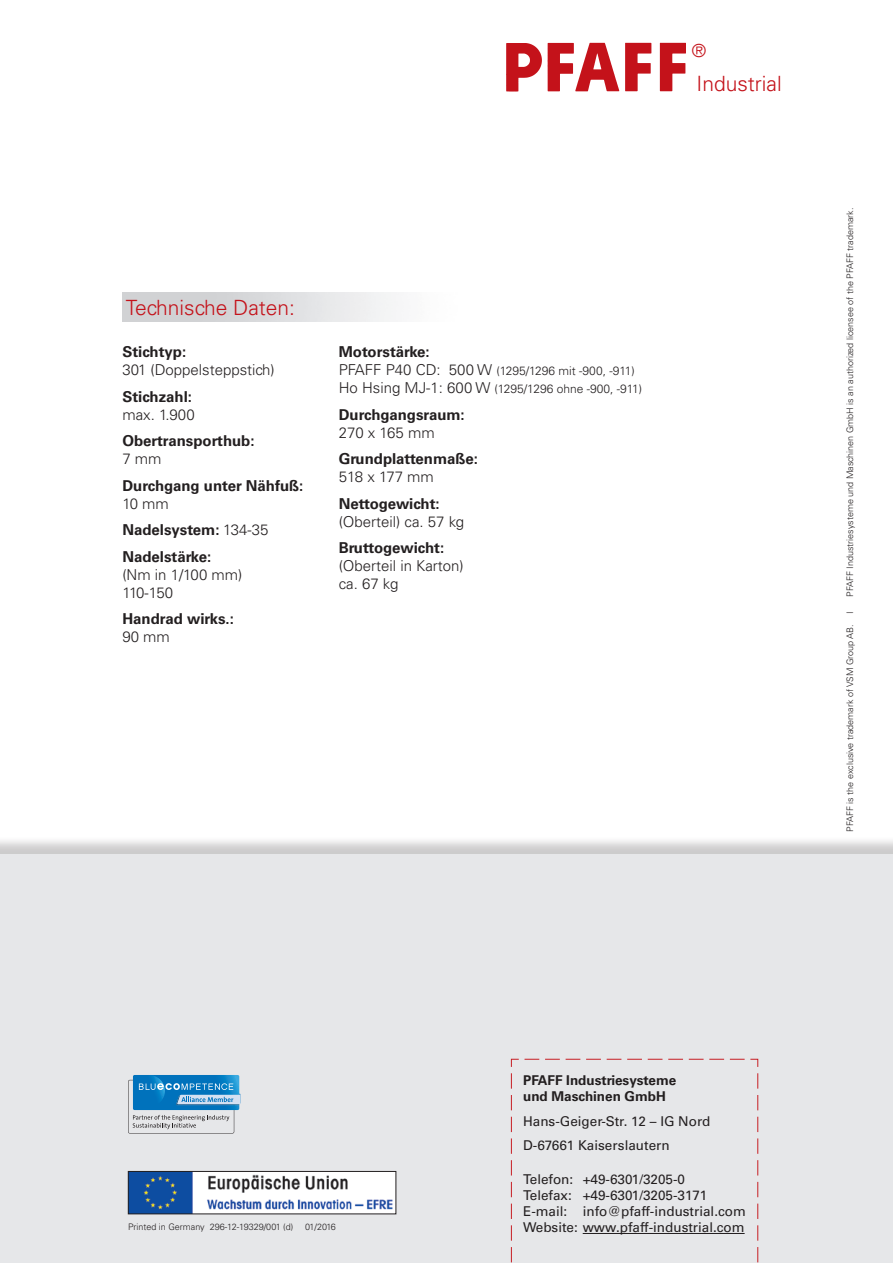
<style>
.page{position:relative;width:893px;height:1263px;background:#fff}
.page>*{position:absolute;margin:0;border:0;box-sizing:border-box;transform-origin:0 0}
.t1{font:300 21px "Univers";color:#c4121a}
.t2{font:300 18px "Univers";color:#c4121a}
.TDatenhlf{font:700 15px "Univers";color:#231f20}
.TDatenmager{font:300 15px/18px "Univers";color:#231f20}
.TDatenhlf-2{font:300 15px "Univers";color:#231f20}
.TDatenmager-2{font:700 15px "Univers";color:#231f20}
.Headline-12{font:700 15px "Univers";color:#231f20}
.t3{font:13.5px "Univers";color:#231f20}
.t4{font:700 13.5px "Univers";color:#231f20}
.TDatenmager-3{font:300 12px "Univers";color:#231f20}
.t5{font:300 9px "Univers";color:#231f20}
.s1{font-weight:300}
.s2{font-size:15px}
</style>
<div class="page">
<img style="left:507px;top:43px;width:178px;height:49px">
<div style="left:0;top:836px;width:893px;height:427px;background:#231f20;opacity:.23"></div>
<div style="left:0;top:855px;width:893px;height:408px;background:#e6e7e9"></div>
<img style="left:130px;top:1173px;width:264px;height:39px">
<div style="left:128px;top:1171px;width:268px;height:43px;border:1px solid #231f20"></div>
<svg style="left:128px;top:1075px;width:112px;height:58px"></svg>
<svg style="left:511px;top:1058px;width:247px;height:205px"></svg>
<hr style="left:583px;top:1233px;width:162px;height:1px;background:#231f20">
<p class="t2" style="left:692px;top:40px;width:16px">®</p>
<p class="t1" style="left:696px;top:71px;width:87px">Industrial</p>
<p class="t1" style="left:126px;top:294px;width:171px">Technische Daten:</p>
<p class="Headline-12" style="left:122px;top:343px;width:65px">Stichtyp:</p>
<p class="TDatenmager" style="left:122px;top:361px;width:154px">301 (Doppelsteppstich)</p>
<p class="TDatenhlf" style="left:122px;top:388px;width:71px">Stichzahl:</p>
<p class="TDatenmager" style="left:122px;top:405px;width:74px">max. 1.900</p>
<p class="TDatenhlf" style="left:122px;top:432px;width:134px">Obertransporthub:</p>
<p class="TDatenmager" style="left:122px;top:450px;width:41px">7 mm</p>
<p class="TDatenhlf" style="left:122px;top:477px;width:182px">Durchgang unter Nähfuß:</p>
<p class="TDatenmager" style="left:122px;top:494px;width:48px">10 mm</p>
<p class="TDatenhlf" style="left:122px;top:521px;width:147px">Nadelsystem: <span class="s1">134-35</span></p>
<p class="TDatenhlf" style="left:122px;top:548px;width:90px">Nadelstärke:</p>
<p class="TDatenhlf-2" style="left:122px;top:565px;width:121px">(Nm in 1/100 mm)</p>
<p class="TDatenmager" style="left:122px;top:583px;width:52px">110-150</p>
<p class="TDatenhlf" style="left:122px;top:610px;width:113px">Handrad wirks.:</p>
<p class="TDatenmager" style="left:122px;top:628px;width:49px">90 mm</p>
<p class="TDatenhlf" style="left:339px;top:343px;width:92px">Motorstärke:</p>
<p class="TDatenmager-3" style="left:339px;top:364px;width:297px"><span class="s2">PFAFF P40 CD: 500 W</span> (1295/1296 mit -900, -911)</p>
<p class="TDatenmager-3" style="left:339px;top:382px;width:305px"><span class="s2">Ho Hsing MJ-1: 600 W</span> (1295/1296 ohne -900, -911)</p>
<p class="TDatenhlf" style="left:339px;top:406px;width:128px">Durchgangsraum:</p>
<p class="TDatenmager" style="left:339px;top:423px;width:97px">270 x 165 mm</p>
<p class="TDatenhlf" style="left:339px;top:450px;width:141px">Grundplattenmaße:</p>
<p class="TDatenmager" style="left:339px;top:468px;width:97px">518 x 177 mm</p>
<p class="TDatenmager-2" style="left:339px;top:495px;width:102px">Nettogewicht:</p>
<p class="TDatenmager" style="left:339px;top:512px;width:127px">(Oberteil) ca. 57 kg</p>
<p class="TDatenhlf" style="left:339px;top:539px;width:107px">Bruttogewicht:</p>
<p class="TDatenmager" style="left:339px;top:557px;width:126px">(Oberteil in Karton) ca. 67 kg</p>
<p class="t5" style="left:845px;top:597px;width:391px;rotate:-90deg">PFAFF Industriesysteme und Maschinen GmbH is an authorized licensee of the PFAFF trademark.</p>
<p class="t5" style="left:845px;top:832px;width:221px;rotate:-90deg">PFAFF is the exclusive trademark of VSM Group AB. I</p>
<p class="t5" style="left:128px;top:1221px;width:167px">Printed in Germany 296-12-19329/001 (d)</p>
<p class="t5" style="left:305px;top:1221px;width:32px">01/2016</p>
<p class="t4" style="left:523px;top:1072px;width:155px">PFAFF Industriesysteme</p>
<p class="t4" style="left:523px;top:1088px;width:144px">und Maschinen GmbH</p>
<p class="t3" style="left:523px;top:1113px;width:189px">Hans-Geiger-Str. 12 – IG Nord</p>
<p class="t3" style="left:523px;top:1137px;width:148px">D-67661 Kaiserslautern</p>
<p class="t3" style="left:523px;top:1171px;width:163px">Telefon: +49-6301/3205-0</p>
<p class="t3" style="left:523px;top:1187px;width:186px">Telefax: +49-6301/3205-3171</p>
<p class="t3" style="left:523px;top:1203px;width:224px">E-mail: info@pfaff-industrial.com</p>
<p class="t3" style="left:523px;top:1219px;width:223px">Website: www.pfaff-industrial.com</p>
</div>
